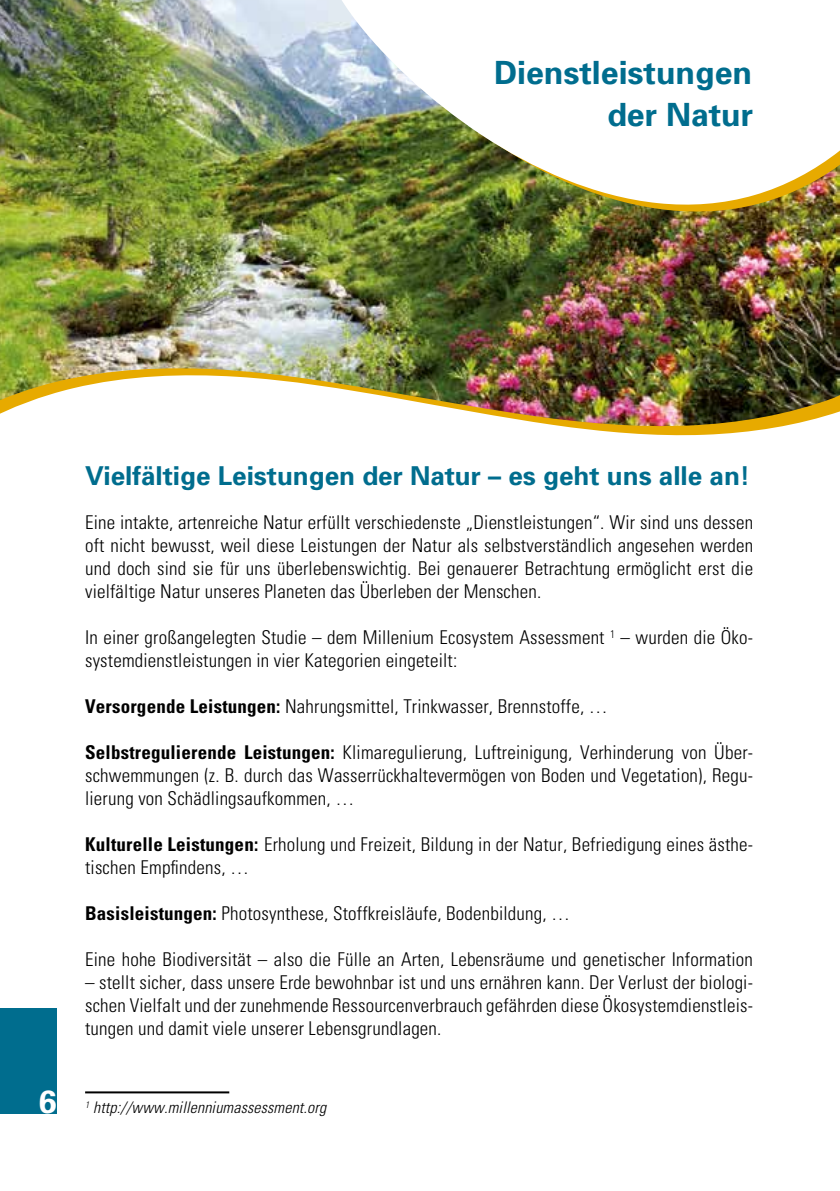
<style>
.page{position:relative;width:840px;height:1191px;background:#fff}
.page>*{position:absolute;margin:0;border:0;box-sizing:border-box;transform-origin:0 0}
.t1{font:700 32px/42px "Univers";color:#006d8e;text-align:right}
.t2{font:700 32px "Univers";color:#fff}
.t3{font:700 26px "Univers";color:#006d8e}
.t4{font:300 condensed 19px/23px "Univers";letter-spacing:.01em;color:#000;text-align:justify}
.t5{font:italic 300 condensed 16px "Univers";letter-spacing:.01em;color:#000}
.t6{font:italic 300 condensed 9.4px "Univers";color:#000}
.s1{font-weight:700}
</style>
<div class="page">
<img style="left:0;top:0;width:839px;height:366px">
<img style="left:0;top:366px;width:839px;height:7px">
<img style="left:0;top:373px;width:839px;height:63px">
<img style="left:344px;top:206px;width:495px;height:7px">
<img style="left:330px;top:0;width:509px;height:206px">
<hr style="left:85px;top:1091px;width:144px;height:2px;background:#000">
<div style="left:0;top:1008px;width:57px;height:105px;background:#006d8e"></div>
<h1 class="t1" style="left:494px;top:51px;width:260px">Dienstleistungen der Natur</h1>
<h2 class="t3" style="left:85px;top:458px;width:666px">Vielfältige Leistungen der Natur – es geht uns alle an!</h2>
<p class="t4" style="left:85px;top:510px;width:669px">Eine intakte, artenreiche Natur erfüllt verschiedenste „Dienstleistungen“. Wir sind uns dessen oft nicht bewusst, weil diese Leistungen der Natur als selbstverständlich angesehen werden und doch sind sie für uns überlebenswichtig. Bei genauerer Betrachtung ermöglicht erst die vielfältige Natur unseres Planeten das Überleben der Menschen.</p>
<p class="t4" style="left:85px;top:625px;width:667px">In einer großangelegten Studie – dem Millenium Ecosystem Assessment <sup>1</sup> – wurden die Öko&shy;systemdienstleistungen in vier Kategorien eingeteilt:</p>
<p class="t4" style="left:85px;top:694px;width:524px"><span class="s1">Versorgende Leistungen:</span> Nahrungsmittel, Trinkwasser, Brennstoffe, …</p>
<p class="t4" style="left:85px;top:740px;width:669px"><span class="s1">Selbstregulierende Leistungen:</span> Klimaregulierung, Luftreinigung, Verhinderung von Über&shy;schwemmungen (z. B. durch das Wasserrückhaltevermögen von Boden und Vegetation), Regu&shy;lierung von Schädlingsaufkommen, …</p>
<p class="t4" style="left:85px;top:832px;width:669px"><span class="s1">Kulturelle Leistungen:</span> Erholung und Freizeit, Bildung in der Natur, Befriedigung eines ästhe&shy;tischen Empfindens, …</p>
<p class="t4" style="left:85px;top:901px;width:486px"><span class="s1">Basisleistungen:</span> Photosynthese, Stoffkreisläufe, Bodenbildung, …</p>
<p class="t4" style="left:85px;top:947px;width:669px">Eine hohe Biodiversität – also die Fülle an Arten, Lebensräume und genetischer Information</p>
<p class="t4" style="left:85px;top:970px;width:669px">– stellt sicher, dass unsere Erde bewohnbar ist und uns ernähren kann. Der Verlust der biologi&shy;schen Vielfalt und der zunehmende Ressourcenverbrauch gefährden diese Ökosystemdienstleis&shy;tungen und damit viele unserer Lebensgrundlagen.</p>
<h1 class="t2" style="left:39px;top:1081px;width:19px">6</h1>
<p class="t5" style="left:93px;top:1098px;width:234px">http://www.millenniumassessment.org</p>
<p class="t6" style="left:85px;top:1099px;width:6px">1</p>
</div>
